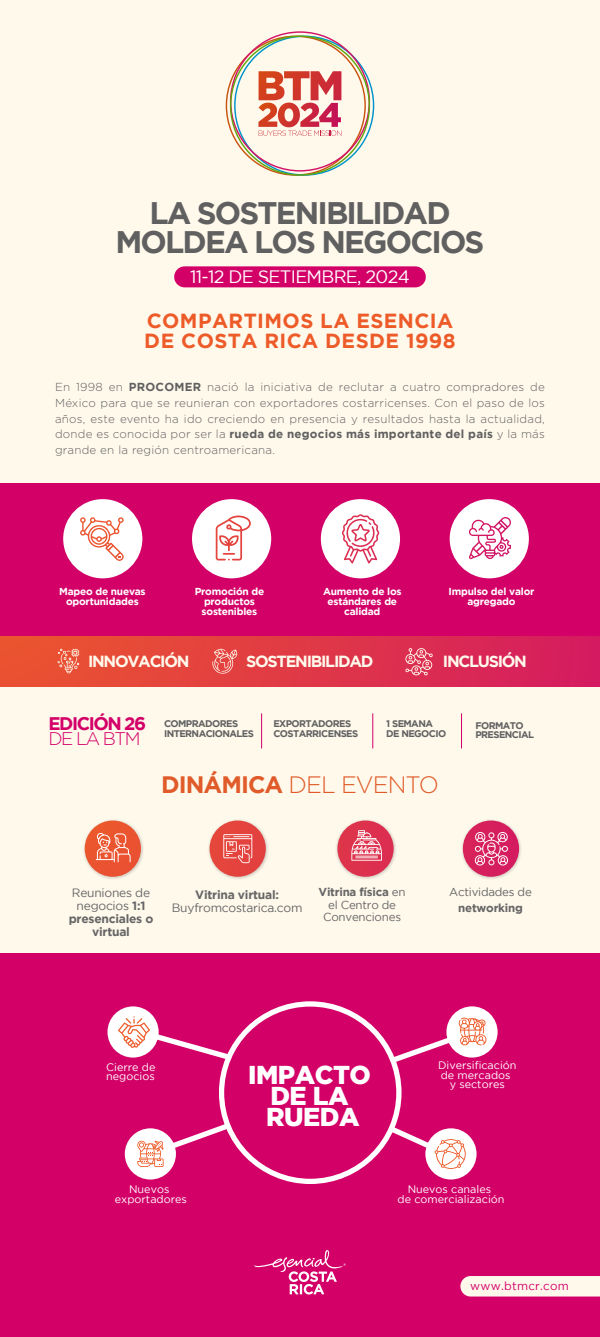
<style>
.page{position:relative;width:600px;height:1337px;background:#fff}
.page>*{position:absolute;margin:0;border:0;box-sizing:border-box;transform-origin:0 0}
.t1{font:700 31.1px/29.3px "Gotham";letter-spacing:-.06em;color:#606060;text-align:center}
.t2{font:900 25.75px/21.1px "Gotham";letter-spacing:-.02em;color:#fff;text-align:center}
.t3{font:300 23.75px "Gotham";letter-spacing:-.04em;color:#e05b29}
.t4{font:700 20.35px/20.9px "Gotham";letter-spacing:.02em;color:#ed5b29}
.t5{font:700 18.2px "Gotham";letter-spacing:-.08em;color:#d30068}
.t6{font:300 18.2px "Gotham";letter-spacing:-.08em;color:#d30068}
.t7{font:17.95px "Gotham";letter-spacing:-.04em;color:#fff}
.t8{font:700 16.1px "Gotham";letter-spacing:-.08em;color:#fff9ec}
.t9{font:700 12.05px/13.2px "Gotham";letter-spacing:-.02em;color:#666;text-align:center}
.t10{font:12.05px "Gotham";letter-spacing:-.02em;color:#666}
.t11{font:11.65px "Gotham";letter-spacing:.02em;color:#d30068}
.t12{font:300 11.6px/15.6px "Gotham";letter-spacing:.02em;color:#606060;text-align:justify}
.t13{font:11.5px/12.1px "Gotham";letter-spacing:-.02em;color:#666;text-align:center}
.t14{font:700 11.5px "Gotham";letter-spacing:-.02em;color:#666}
.t15{font:10.8px/9.5px "Gotham";color:#fff;text-align:center}
.t16{font:700 10.1px/10.1px "Gotham";letter-spacing:-.02em;color:#fff;text-align:center}
.t17{font:700 9.65px/9.3px "Gotham";letter-spacing:-.06em;color:#606060}
.s1{font-weight:700}
.s2{font-weight:400}
</style>
<div class="page">
<div style="left:0;top:0;width:600px;height:1324px;background:#fff9ec"></div>
<svg style="left:226px;top:31px;width:148px;height:145px"></svg>
<div style="left:0;top:952px;width:600px;height:384px;background:#d30068"></div>
<svg style="left:254px;top:1250px;width:92px;height:44px"></svg>
<div style="left:460px;top:1276px;width:140px;height:20px;background:#fff9ec"></div>
<div style="left:174px;top:266px;width:252px;height:21px;background:#d30068;border-radius:11px"></div>
<div style="left:0;top:482px;width:600px;height:157px;background:#d30068"></div>
<div style="left:0;top:637px;width:600px;height:49px;background:linear-gradient(to right,#eb562d,#d41b60)"></div>
<div style="left:63px;top:499px;width:79px;height:79px;background:#fff;border-radius:50%"></div>
<div style="left:192px;top:499px;width:79px;height:79px;background:#fff;border-radius:50%"></div>
<div style="left:321px;top:499px;width:79px;height:79px;background:#fff;border-radius:50%"></div>
<div style="left:450px;top:499px;width:79px;height:79px;background:#fff;border-radius:50%"></div>
<svg style="left:80px;top:517px;width:44px;height:44px"></svg>
<svg style="left:216px;top:515px;width:35px;height:45px"></svg>
<svg style="left:342px;top:514px;width:37px;height:49px"></svg>
<svg style="left:469px;top:517px;width:42px;height:42px"></svg>
<svg style="left:58px;top:648px;width:21px;height:25px"></svg>
<svg style="left:212px;top:648px;width:25px;height:26px"></svg>
<svg style="left:405px;top:647px;width:28px;height:28px"></svg>
<hr style="left:261px;top:713px;width:1px;height:35px;background:#d30068">
<hr style="left:373px;top:713px;width:1px;height:35px;background:#d30068">
<hr style="left:461px;top:713px;width:1px;height:35px;background:#d30068">
<img style="left:84px;top:820px;width:59px;height:59px">
<div style="left:85px;top:820px;width:56px;height:56px;background:#ea5330;border-radius:28px"></div>
<img style="left:209px;top:820px;width:59px;height:59px">
<div style="left:210px;top:820px;width:56px;height:56px;background:#e4443e;border-radius:28px"></div>
<img style="left:336px;top:820px;width:60px;height:59px">
<svg style="left:337px;top:820px;width:57px;height:56px;background:#dd3b55"></svg>
<img style="left:462px;top:820px;width:59px;height:59px">
<div style="left:463px;top:820px;width:56px;height:56px;background:#d61f5d;border-radius:28px"></div>
<svg style="left:96px;top:832px;width:35px;height:30px"></svg>
<svg style="left:223px;top:834px;width:29px;height:29px"></svg>
<svg style="left:351px;top:830px;width:31px;height:30px"></svg>
<svg style="left:475px;top:832px;width:33px;height:33px"></svg>
<div style="left:219px;top:1001px;width:183px;height:182px;border:5px solid #fff;border-radius:50%"></div>
<div style="left:107px;top:1006px;width:52px;height:51px;background:#fff;border-radius:50%"></div>
<div style="left:446px;top:1006px;width:52px;height:51px;background:#fff;border-radius:50%"></div>
<div style="left:125px;top:1128px;width:51px;height:51px;background:#fff;border-radius:50%"></div>
<div style="left:425px;top:1128px;width:52px;height:51px;background:#fff;border-radius:50%"></div>
<svg style="left:118px;top:1016px;width:118px;height:47px"></svg>
<svg style="left:137px;top:1119px;width:97px;height:47px"></svg>
<svg style="left:385px;top:1122px;width:90px;height:48px"></svg>
<svg style="left:387px;top:1017px;width:100px;height:49px"></svg>
<h1 class="t1" style="left:116px;top:197px;width:370px">LA SOSTENIBILIDAD<br>MOLDEA LOS NEGOCIOS</h1>
<h3 class="t7" style="left:190px;top:267px;width:221px">11-12 DE SETIEMBRE, 2024</h3>
<h3 class="t4" style="left:144px;top:309px;width:313px">COMPARTIMOS LA ESENCIA<br>DE COSTA RICA DESDE 1998</h3>
<p class="t12" style="left:55px;top:379px;width:491px">En 1998 en <span class="s1">PROCOMER</span> nació la iniciativa de reclutar a cuatro compradores de México para que se reunieran con exportadores costarricenses. Con el paso de los años, este evento ha ido creciendo en presencia y resultados hasta la actualidad, donde es conocida por ser la <span class="s1">rueda de negocios más importante del país</span> y la más grande en la región centroamericana.</p>
<p class="t16" style="left:59px;top:586px;width:88px">Mapeo de nuevas oportunidades</p>
<p class="t16" style="left:195px;top:586px;width:71px">Promoción de productos sostenibles</p>
<p class="t16" style="left:323px;top:586px;width:80px">Aumento de los estándares de calidad</p>
<p class="t16" style="left:449px;top:586px;width:87px">Impulso del valor agregado</p>
<h3 class="t8" style="left:88px;top:652px;width:103px">INNOVACIÓN</h3>
<h3 class="t8" style="left:246px;top:652px;width:129px">SOSTENIBILIDAD</h3>
<h3 class="t8" style="left:443px;top:652px;width:86px">INCLUSIÓN</h3>
<h3 class="t5" style="left:48px;top:712px;width:99px">EDICIÓN 26</h3>
<h3 class="t6" style="left:48px;top:728px;width:94px">DE LA BTM</h3>
<p class="t17" style="left:164px;top:719px;width:91px">COMPRADORES<br>INTERNACIONALES</p>
<p class="t17" style="left:273px;top:719px;width:86px">EXPORTADORES<br>COSTARRICENSES</p>
<p class="t17" style="left:475px;top:720px;width:60px">FORMATO<br>PRESENCIAL</p>
<h3 class="t3" style="left:161px;top:769px;width:279px"><span class="s1">DINÁMICA</span> DEL EVENTO</h3>
<p class="t17" style="left:386px;top:719px;width:61px">1 SEMANA<br>DE NEGOCIO</p>
<p class="t9" style="left:69px;top:885px;width:86px"><span class="s2">Reuniones de negocios</span> 1:1 presenciales o virtual</p>
<p class="t9" style="left:195px;top:887px;width:85px">Vitrina virtual:</p>
<p class="t10" style="left:172px;top:901px;width:132px">Buyfromcostarica.com</p>
<p class="t13" style="left:319px;top:886px;width:88px"><span class="s1">Vitrina física</span> en el Centro de<br>Convenciones</p>
<p class="t13" style="left:449px;top:886px;width:84px">Actividades de</p>
<p class="t14" style="left:458px;top:900px;width:66px">networking</p>
<p class="t15" style="left:106px;top:1061px;width:51px;text-align:left">Cierre de negocios</p>
<p class="t15" style="left:438px;top:1060px;width:80px">Diversificación de mercados y sectores</p>
<h2 class="t2" style="left:248px;top:1063px;width:124px">IMPACTO<br>DE LA<br>RUEDA</h2>
<p class="t15" style="left:115px;top:1184px;width:74px">Nuevos exportadores</p>
<p class="t15" style="left:398px;top:1184px;width:108px">Nuevos canales<br>de comercialización</p>
<p class="t11" style="left:470px;top:1278px;width:100px">www.btmcr.com</p>
</div>
